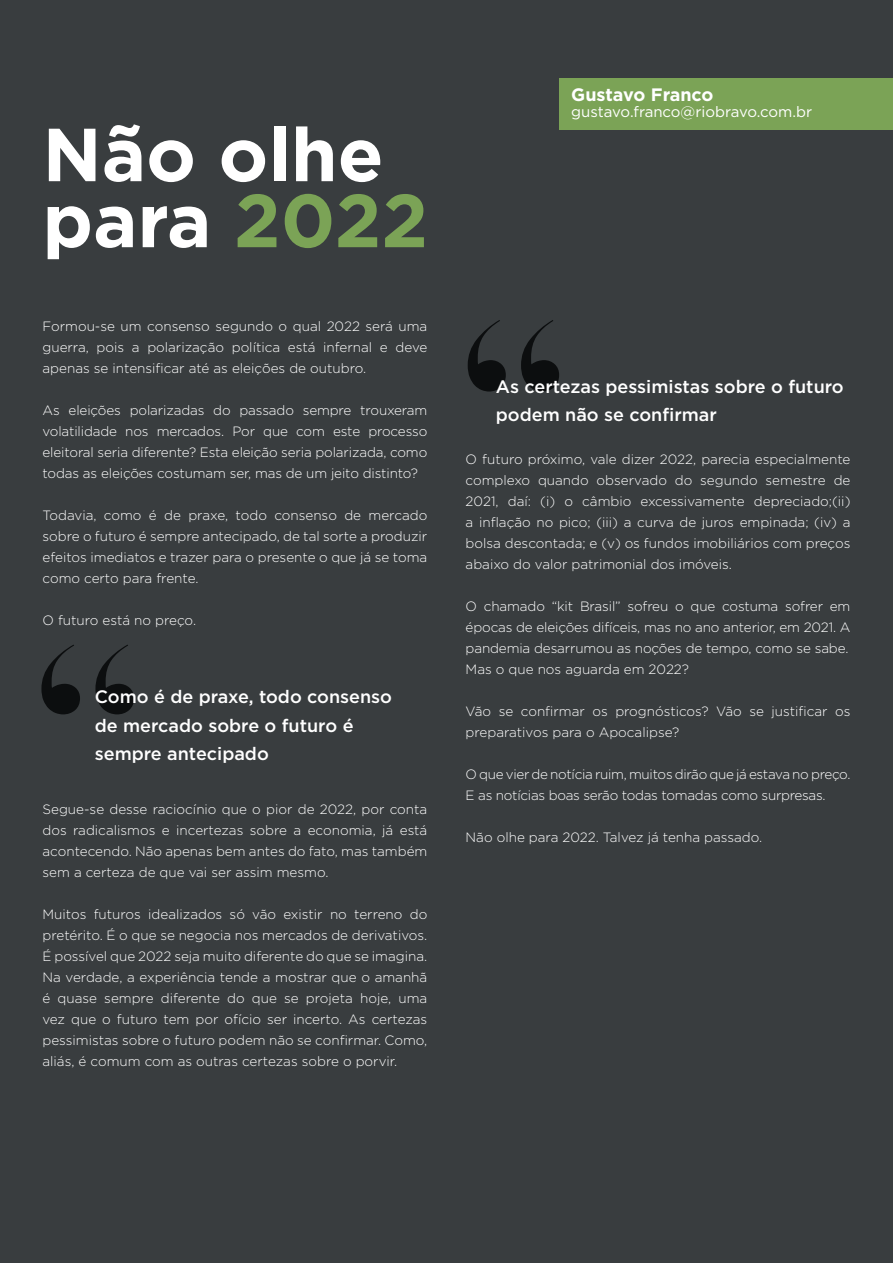
<style>
.page{position:relative;width:893px;height:1263px;background:#393d3f}
.page>*{position:absolute;margin:0;border:0;box-sizing:border-box;transform-origin:0 0}
.Estilo_de_parágrafo{font:700 75px/66px "Gotham";color:#fff}
.t1{font:500 18px/28.5px "Gotham";color:#fff}
.t2{font:700 18px "Gotham";color:#fff}
.t3{font:15px "Gotham";color:#fff}
.t4{font:300 13.5px/21px "Gotham";color:#fff;text-align:justify}
.t5{font:300 13.5px/21px "Gotham";letter-spacing:-.02em;color:#fff}
.s1{color:#7ba356}
</style>
<div class="page">
<div style="left:559px;top:79px;width:333px;height:51px;background:#7ba356"></div>
<svg style="left:41px;top:645px;width:93px;height:69px"></svg>
<svg style="left:468px;top:320px;width:91px;height:71px"></svg>
<hr style="left:892px;top:64px;width:1px;height:229px;background:#3b73ba">
<p class="Estilo_de_parágrafo" style="left:43px;top:121px;width:387px">Não olhe para <span class="s1">2022</span></p>
<p class="t4" style="left:43px;top:315px;width:386px">Formou-se um consenso segundo o qual 2022 será uma guerra, pois a polarização política está infernal e deve apenas se intensificar até as eleições de outubro.</p>
<p class="t4" style="left:43px;top:399px;width:386px">As eleições polarizadas do passado sempre trouxeram volatilidade nos mercados. Por que com este processo eleitoral seria diferente? Esta eleição seria polarizada, como todas as eleições costumam ser, mas de um jeito distinto?</p>
<p class="t4" style="left:43px;top:504px;width:386px">Todavia, como é de praxe, todo consenso de mercado sobre o futuro é sempre antecipado, de tal sorte a produzir efeitos imediatos e trazer para o presente o que já se toma como certo para frente.</p>
<p class="t4" style="left:43px;top:609px;width:155px">O futuro está no preço.</p>
<p class="t1" style="left:95px;top:682px;width:299px">Como é de praxe, todo consenso de mercado sobre o futuro é sempre antecipado</p>
<p class="t4" style="left:43px;top:798px;width:386px">Segue-se desse raciocínio que o pior de 2022, por conta dos radicalismos e incertezas sobre a economia, já está acontecendo. Não apenas bem antes do fato, mas também sem a certeza de que vai ser assim mesmo.</p>
<p class="t4" style="left:43px;top:903px;width:386px">Muitos futuros idealizados só vão existir no terreno do pretérito. É o que se negocia nos mercados de derivativos.</p>
<p class="t4" style="left:43px;top:945px;width:386px">É possível que 2022 seja muito diferente do que se imagina.<br>Na verdade, a experiência tende a mostrar que o amanhã é quase sempre diferente do que se projeta hoje, uma vez que o futuro tem por ofício ser incerto. As certezas pessimistas sobre o futuro podem não se confirmar. Como, aliás, é comum com as outras certezas sobre o porvir.</p>
<p class="t2" style="left:571px;top:82px;width:144px">Gustavo Franco</p>
<p class="t3" style="left:571px;top:102px;width:242px">gustavo.franco@riobravo.com.br</p>
<p class="t1" style="left:496px;top:372px;width:349px">As certezas pessimistas sobre o futuro podem não se confirmar</p>
<p class="t4" style="left:466px;top:449px;width:386px">O futuro próximo, vale dizer 2022, parecia especialmente complexo quando observado do segundo semestre de 2021, daí: (i) o câmbio excessivamente depreciado;(ii) a inflação no pico; (iii) a curva de juros empinada; (iv) a bolsa descontada; e (v) os fundos imobiliários com preços abaixo do valor patrimonial dos imóveis.</p>
<p class="t4" style="left:466px;top:596px;width:386px">O chamado “kit Brasil” sofreu o que costuma sofrer em épocas de eleições difíceis, mas no ano anterior, em 2021. A pandemia desarrumou as noções de tempo, como se sabe.</p>
<p class="t4" style="left:466px;top:659px;width:225px">Mas o que nos aguarda em 2022?</p>
<p class="t4" style="left:466px;top:701px;width:386px">Vão se confirmar os prognósticos? Vão se justificar os preparativos para o Apocalipse?</p>
<p class="t5" style="left:466px;top:764px;width:386px">O que vier de notícia ruim, muitos dirão que já estava no preço.<br>E as notícias boas serão todas tomadas como surpresas.</p>
<p class="t4" style="left:466px;top:827px;width:298px">Não olhe para 2022. Talvez já tenha passado.</p>
</div>
